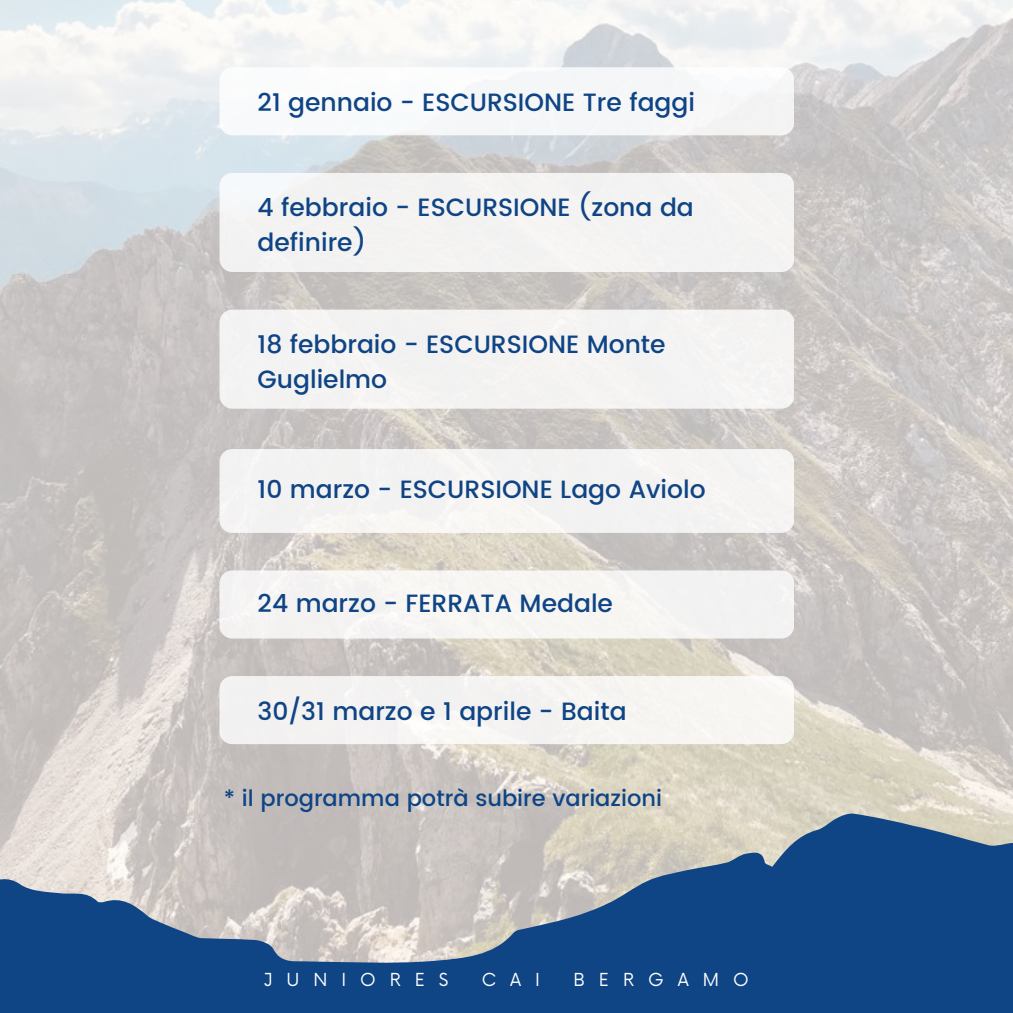
<style>
.page{position:relative;width:1013px;height:1013px;background:#fff}
.page>*{position:absolute;margin:0;border:0;box-sizing:border-box;transform-origin:0 0}
.t1{font:500 25px/34.8px "Poppins";color:#0f4485}
.t2{font:500 22.5px "Poppins";color:#0f4485}
.t3{font:17.5px "Now";letter-spacing:.8em;color:#fff}
</style>
<div class="page">
<img style="left:0;top:0;width:1012px;height:813px">
<div style="left:219px;top:309px;width:575px;height:99px;background:#f4f3f2;border-radius:13px"></div>
<div style="left:219px;top:449px;width:575px;height:84px;background:#f4f3f2;border-radius:13px"></div>
<svg style="left:0;top:813px;width:1012px;height:199px;background:#627ea0"></svg>
<div style="left:219px;top:67px;width:575px;height:68px;background:#f7f8f8;border-radius:13px"></div>
<div style="left:219px;top:173px;width:575px;height:99px;background:#f4f3f2;border-radius:13px"></div>
<div style="left:219px;top:570px;width:575px;height:68px;background:#f6f4f2;border-radius:13px"></div>
<div style="left:219px;top:676px;width:575px;height:68px;background:#f5f4f2;border-radius:13px"></div>
<p class="t1" style="left:257px;top:85px;width:439px">21 gennaio - ESCURSIONE Tre faggi</p>
<p class="t1" style="left:257px;top:190px;width:438px">4 febbraio - ESCURSIONE (zona da definire)</p>
<p class="t1" style="left:257px;top:327px;width:409px">18 febbraio - ESCURSIONE Monte<br>Guglielmo</p>
<p class="t1" style="left:257px;top:472px;width:449px">10 marzo - ESCURSIONE Lago Aviolo</p>
<p class="t1" style="left:257px;top:585px;width:357px">24 marzo - FERRATA Medale</p>
<p class="t1" style="left:257px;top:693px;width:370px">30/31 marzo e 1 aprile - Baita</p>
<p class="t2" style="left:224px;top:785px;width:440px">* il programma potrà subire variazioni</p>
<p class="t3" style="left:264px;top:969px;width:186px">JUNIORES</p>
<p class="t3" style="left:482px;top:969px;width:60px">CAI</p>
<p class="t3" style="left:573px;top:969px;width:177px">BERGAMO</p>
</div>
